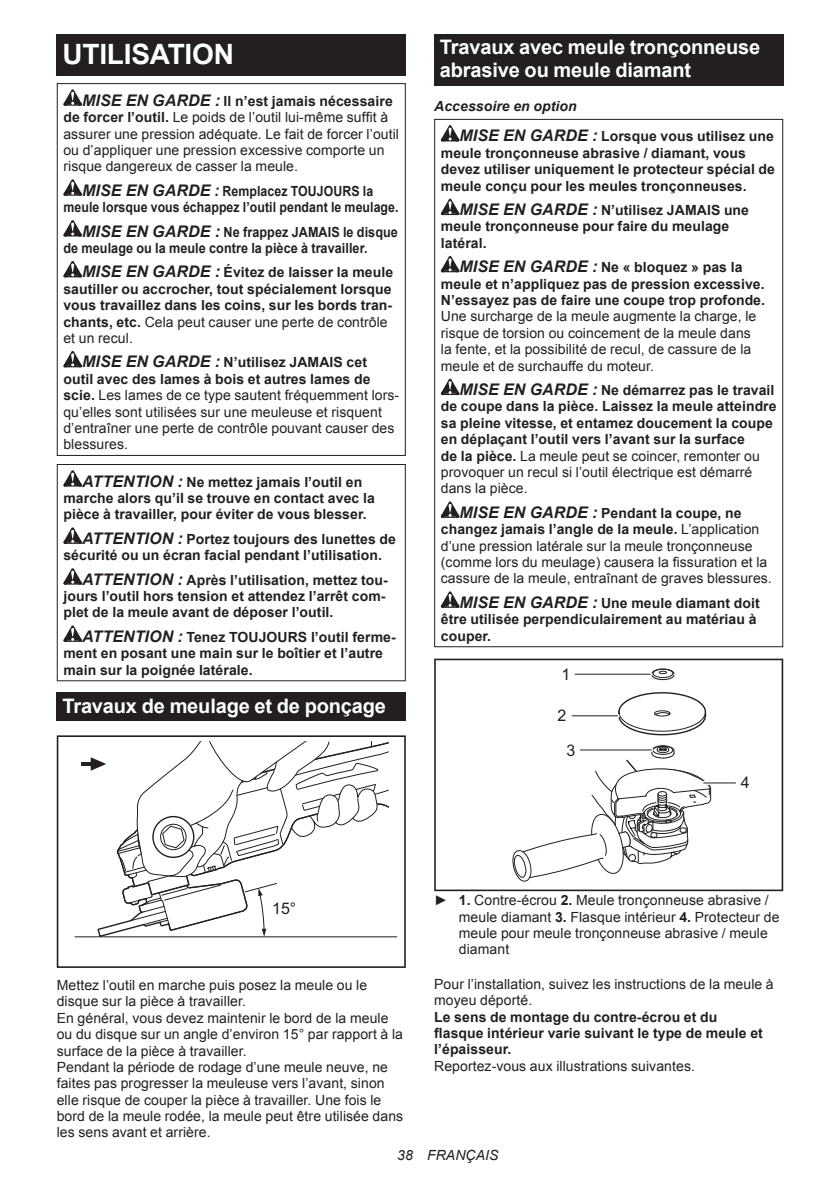
<style>
.page{position:relative;width:840px;height:1191px;background:#fff}
.page>*{position:absolute;margin:0;border:0;box-sizing:border-box;transform-origin:0 0}
.t1{font:700 28px "Arial";letter-spacing:-.01em;color:#fff}
.t2{font:700 20px/23.4px "Arial";letter-spacing:-.01em;color:#fff}
.t3{font:16px/34.4px "Arial";color:#231f20;text-align:center}
.t4{font:14px/16.4px "Arial";letter-spacing:.005em;color:#231f20}
.t5{font:700 14px/16.4px "Arial";letter-spacing:.005em;color:#231f20}
.t6{font:700 14px/16.4px "Arial";letter-spacing:.005em;color:#231f20;text-align:center;scale:.88 1}
.t7{font:700 14px/16.4px "Arial";letter-spacing:.005em;color:#231f20;scale:.9 1}
.t8{font:italic 14px "Arial";letter-spacing:.005em;color:#231f20}
.s1{font-weight:700;font-style:italic;font-size:16px}
.s2{font-weight:700}
.s3{font-style:italic;font-size:16px}
.s4{font-weight:400}
.s5{font-style:italic}
</style>
<div class="page">
<div style="left:57px;top:34px;width:348px;height:41px;background:#231f20"></div>
<svg style="left:63px;top:89px;width:19px;height:17px"></svg>
<svg style="left:63px;top:179px;width:19px;height:17px"></svg>
<svg style="left:63px;top:220px;width:19px;height:16px"></svg>
<svg style="left:63px;top:261px;width:19px;height:16px"></svg>
<svg style="left:63px;top:351px;width:19px;height:16px"></svg>
<div style="left:57px;top:83px;width:348px;height:373px;border:1px solid #231f20"></div>
<svg style="left:63px;top:470px;width:19px;height:16px"></svg>
<svg style="left:63px;top:527px;width:19px;height:17px"></svg>
<svg style="left:63px;top:568px;width:19px;height:16px"></svg>
<svg style="left:63px;top:625px;width:19px;height:17px"></svg>
<div style="left:57px;top:464px;width:348px;height:217px;border:1px solid #231f20"></div>
<div style="left:57px;top:692px;width:348px;height:29px;background:#231f20"></div>
<hr style="left:75px;top:936px;width:321px;height:1px;background:#231f20">
<div style="left:57px;top:735px;width:348px;height:233px;border:2px solid #231f20"></div>
<svg style="left:77px;top:741px;width:321px;height:197px"></svg>
<div style="left:434px;top:34px;width:348px;height:52px;background:#231f20"></div>
<svg style="left:440px;top:125px;width:19px;height:16px"></svg>
<svg style="left:440px;top:199px;width:19px;height:16px"></svg>
<svg style="left:440px;top:256px;width:19px;height:16px"></svg>
<svg style="left:440px;top:379px;width:19px;height:16px"></svg>
<svg style="left:440px;top:501px;width:19px;height:17px"></svg>
<svg style="left:440px;top:591px;width:19px;height:17px"></svg>
<svg style="left:434px;top:658px;width:348px;height:233px"></svg>
<h1 class="t1" style="left:62px;top:35px;width:173px">UTILISATION</h1>
<p class="t4" style="left:63px;top:93px;width:337px;text-indent:19px"><span class="s1">MISE EN GARDE :</span> <span class="s2">Il n’est jamais nécessaire de forcer l’outil.</span> Le poids de l’outil lui-même suffit à assurer une pression adéquate. Le fait de forcer l’outil ou d’appliquer une pression excessive comporte un risque dangereux de casser la meule.</p>
<p class="t6" style="left:63px;top:183px;width:382px"><span class="s3">MISE EN GARDE :</span> Remplacez TOUJOURS la<br>meule lorsque vous échappez l’outil pendant le meulage.</p>
<p class="t7" style="left:63px;top:224px;width:373px;text-indent:19px"><span class="s3">MISE EN GARDE :</span> Ne frappez JAMAIS le disque de meulage ou la meule contre la pièce à travailler.</p>
<p class="t5" style="left:63px;top:265px;width:331px;text-indent:19px"><span class="s3">MISE EN GARDE :</span> Évitez de laisser la meule sautiller ou accrocher, tout spécialement lorsque vous travaillez dans les coins, sur les bords tran&shy;chants, etc. <span class="s4">Cela peut causer une perte de contrôle et un recul.</span></p>
<p class="t4" style="left:63px;top:354px;width:337px;text-indent:19px"><span class="s1">MISE EN GARDE :</span> <span class="s2">N’utilisez JAMAIS cet outil avec des lames à bois et autres lames de scie.</span> Les lames de ce type sautent fréquemment lors&shy;qu’elles sont utilisées sur une meuleuse et risquent d’entraîner une perte de contrôle pouvant causer des blessures.</p>
<p class="t5" style="left:63px;top:474px;width:313px;text-align:center"><span class="s3">ATTENTION :</span> Ne mettez jamais l’outil en marche alors qu’il se trouve en contact avec la pièce à travailler, pour éviter de vous blesser.</p>
<p class="t5" style="left:63px;top:531px;width:334px;text-indent:19px"><span class="s3">ATTENTION :</span> Portez toujours des lunettes de sécurité ou un écran facial pendant l’utilisation.</p>
<p class="t5" style="left:63px;top:572px;width:326px;text-indent:19px"><span class="s3">ATTENTION :</span> Après l’utilisation, mettez tou&shy;jours l’outil hors tension et attendez l’arrêt com&shy;plet de la meule avant de déposer l’outil.</p>
<p class="t5" style="left:63px;top:629px;width:333px;text-indent:19px"><span class="s3">ATTENTION :</span> Tenez TOUJOURS l’outil ferme&shy;ment en posant une main sur le boîtier et l’autre main sur la poignée latérale.</p>
<h2 class="t2" style="left:62px;top:694px;width:325px">Travaux de meulage et de ponçage</h2>
<h2 class="t2" style="left:439px;top:36px;width:322px">Travaux avec meule tronçonneuse abrasive ou meule diamant</h2>
<p class="t5" style="left:459px;top:91px;width:316px;line-height:30.6px;text-indent:-25px"><span class="s5">Accessoire en option<br></span><span class="s3">MISE EN GARDE :</span> Lorsque vous utilisez une</p>
<p class="t5" style="left:440px;top:145px;width:335px">meule tronçonneuse abrasive / diamant, vous devez utiliser uniquement le protecteur spécial de meule conçu pour les meules tronçonneuses.</p>
<p class="t5" style="left:440px;top:202px;width:309px;text-indent:19px"><span class="s3">MISE EN GARDE :</span> N’utilisez JAMAIS une meule tronçonneuse pour faire du meulage latéral.</p>
<p class="t5" style="left:440px;top:260px;width:325px;text-align:center"><span class="s3">MISE EN GARDE :</span> Ne « bloquez » pas la meule et n’appliquez pas de pression excessive.<br>N’essayez pas de faire une coupe trop profonde.</p>
<p class="t4" style="left:440px;top:308px;width:317px">Une surcharge de la meule augmente la charge, le risque de torsion ou coincement de la meule dans la fente, et la possibilité de recul, de cassure de la meule et de surchauffe du moteur.</p>
<p class="t5" style="left:440px;top:382px;width:337px;text-indent:19px"><span class="s3">MISE EN GARDE :</span> Ne démarrez pas le travail de coupe dans la pièce. Laissez la meule atteindre sa pleine vitesse, et entamez doucement la coupe en déplaçant l’outil vers l’avant sur la surface<br>de la pièce. <span class="s4">La meule peut se coincer, remonter ou provoquer un recul si l’outil électrique est démarré dans la pièce.</span></p>
<p class="t4" style="left:440px;top:505px;width:332px;text-indent:19px"><span class="s1">MISE EN GARDE :</span> <span class="s2">Pendant la coupe, ne changez jamais l’angle de la meule.</span> L’application d’une pression latérale sur la meule tronçonneuse (comme lors du meulage) causera la fissuration et la cassure de la meule, entraînant de graves blessures.</p>
<p class="t5" style="left:440px;top:595px;width:320px;text-indent:19px"><span class="s3">MISE EN GARDE :</span> Une meule diamant doit être utilisée perpendiculairement au matériau à couper.</p>
<p class="t3" style="left:561px;top:657px;width:10px">1</p>
<p class="t3" style="left:557px;top:698px;width:19px">2<br>3</p>
<p class="t3" style="left:740px;top:766px;width:10px">4</p>
<p class="t3" style="left:272px;top:892px;width:26px">15°</p>
<p class="t4" style="left:57px;top:977px;width:348px">Mettez l’outil en marche puis posez la meule ou le disque sur la pièce à travailler.<br>En général, vous devez maintenir le bord de la meule ou du disque sur un angle d’environ 15° par rapport à la surface de la pièce à travailler.<br>Pendant la période de rodage d’une meule neuve, ne faites pas progresser la meuleuse vers l’avant, sinon elle risque de couper la pièce à travailler. Une fois le bord de la meule rodée, la meule peut être utilisée dans les sens avant et arrière.</p>
<p class="t4" style="left:458px;top:892px;width:322px;text-indent:-25px">► <span class="s2">1.</span> Contre-écrou <span class="s2">2.</span> Meule tronçonneuse abrasive / meule diamant <span class="s2">3.</span> Flasque intérieur <span class="s2">4.</span> Protecteur de meule pour meule tronçonneuse abrasive / meule diamant</p>
<p class="t4" style="left:434px;top:976px;width:341px">Pour l’installation, suivez les instructions de la meule à moyeu déporté.</p>
<p class="t5" style="left:434px;top:1009px;width:330px">Le sens de montage du contre-écrou et du flasque intérieur varie suivant le type de meule et l’épaisseur.</p>
<p class="t4" style="left:434px;top:1057px;width:262px">Reportez-vous aux illustrations suivantes.</p>
<p class="t8" style="left:397px;top:1146px;width:103px">38 FRANÇAIS</p>
</div>
